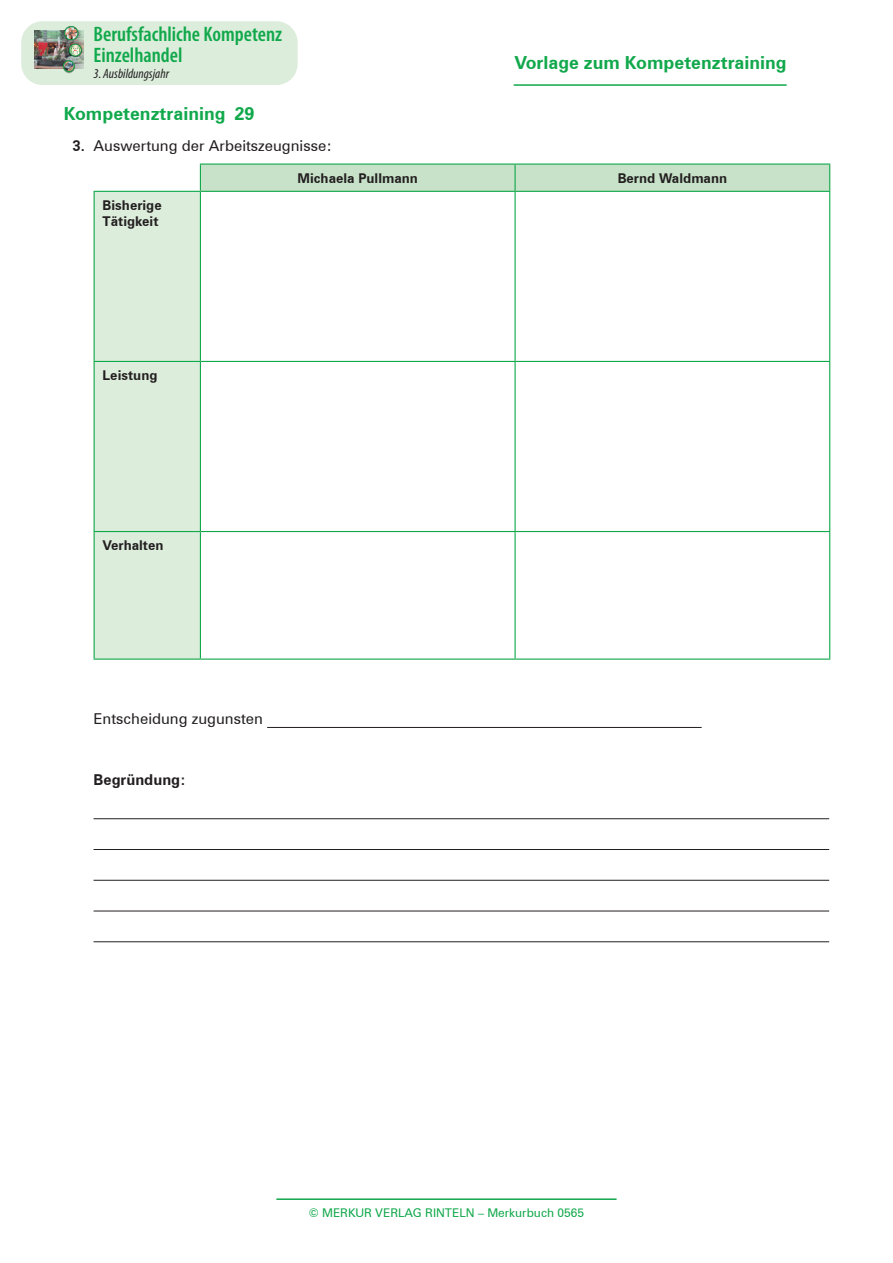
<style>
.page{position:relative;width:893px;height:1263px;background:#fff}
.page>*{position:absolute;margin:0;border:0;box-sizing:border-box;transform-origin:0 0}
.t1{font:600 condensed 21px/21px "Myriad Pro";color:#11a84b}
.t2{font:700 18px "Zurich BT";color:#11a84b}
.Einzug-Aufgabe_1{font:15px "Zurich BT";color:#231f20}
.Einzug-Aufgabe_1-2{font:700 15px "Zurich BT";color:#231f20}
.Tabelle-linke_Spalte{font:700 13.5px/16.2px "Zurich BT";color:#231f20}
.Tabellenkopf{font:700 13.5px "Zurich BT";color:#231f20}
.t3{font:italic condensed 13.5px "Myriad Pro";color:#231f20}
.t4{font:12px "Zurich BT";color:#11a84b}
.s1{font-weight:700}
</style>
<div class="page">
<hr style="left:276px;top:1198px;width:341px;height:2px;background:#11a84b">
<div style="left:21px;top:21px;width:277px;height:64px;background:#dceddc;border-radius:21px"></div>
<img style="left:34px;top:30px;width:50px;height:39px">
<img style="left:59px;top:60px;width:13px;height:13px">
<img style="left:81px;top:43px;width:2px;height:15px">
<svg style="left:63px;top:27px;width:18px;height:45px"></svg>
<div style="left:69px;top:44px;width:12px;height:12px;border:1px solid #1aa049;border-radius:50%"></div>
<hr style="left:514px;top:84px;width:273px;height:2px;background:#11a84b">
<hr style="left:267px;top:727px;width:435px;height:1px;background:#231f20">
<hr style="left:94px;top:818px;width:735px;height:1px;background:#231f20">
<hr style="left:94px;top:849px;width:735px;height:1px;background:#231f20">
<hr style="left:94px;top:880px;width:735px;height:1px;background:#231f20">
<hr style="left:94px;top:911px;width:735px;height:1px;background:#231f20">
<hr style="left:94px;top:941px;width:735px;height:1px;background:#231f20">
<div style="left:95px;top:192px;width:105px;height:466px;background:#dceddc"></div>
<hr style="left:200px;top:163px;width:315px;height:2px;background:#11a84b">
<hr style="left:515px;top:163px;width:315px;height:2px;background:#11a84b">
<svg style="left:200px;top:164px;width:630px;height:27px"></svg>
<hr style="left:94px;top:191px;width:106px;height:1px;background:#11a84b">
<hr style="left:94px;top:192px;width:1px;height:169px;background:#11a84b">
<hr style="left:200px;top:191px;width:315px;height:1px;background:#11a84b">
<hr style="left:200px;top:192px;width:1px;height:169px;background:#11a84b">
<hr style="left:515px;top:191px;width:315px;height:1px;background:#11a84b">
<hr style="left:514px;top:192px;width:2px;height:169px;background:#11a84b">
<hr style="left:829px;top:192px;width:1px;height:169px;background:#11a84b">
<hr style="left:94px;top:361px;width:106px;height:1px;background:#11a84b">
<hr style="left:94px;top:362px;width:1px;height:169px;background:#11a84b">
<hr style="left:200px;top:361px;width:315px;height:1px;background:#11a84b">
<hr style="left:200px;top:362px;width:1px;height:169px;background:#11a84b">
<hr style="left:515px;top:361px;width:315px;height:1px;background:#11a84b">
<hr style="left:514px;top:362px;width:2px;height:169px;background:#11a84b">
<hr style="left:829px;top:362px;width:1px;height:169px;background:#11a84b">
<hr style="left:94px;top:531px;width:106px;height:1px;background:#11a84b">
<hr style="left:94px;top:532px;width:1px;height:126px;background:#11a84b">
<hr style="left:200px;top:531px;width:315px;height:1px;background:#11a84b">
<hr style="left:200px;top:532px;width:1px;height:126px;background:#11a84b">
<hr style="left:515px;top:531px;width:315px;height:1px;background:#11a84b">
<hr style="left:514px;top:532px;width:2px;height:126px;background:#11a84b">
<hr style="left:829px;top:532px;width:1px;height:126px;background:#11a84b">
<hr style="left:94px;top:658px;width:106px;height:2px;background:#11a84b">
<hr style="left:200px;top:658px;width:315px;height:2px;background:#11a84b">
<hr style="left:515px;top:658px;width:315px;height:2px;background:#11a84b">
<h1 class="t1" style="left:94px;top:24px;width:190px">Berufsfachliche Kompetenz<br>Einzelhandel</h1>
<p class="t3" style="left:94px;top:67px;width:77px">3. Ausbildungsjahr</p>
<p class="t2" style="left:514px;top:52px;width:274px">Vorlage zum Kompetenztraining</p>
<p class="t2" style="left:64px;top:103px;width:192px">Kompetenztraining 29</p>
<p class="Einzug-Aufgabe_1" style="left:73px;top:136px;width:261px"><span class="s1">3.</span> Auswertung der Arbeitszeugnisse:</p>
<p class="Tabellenkopf" style="left:298px;top:170px;width:122px">Michaela Pullmann</p>
<p class="Tabellenkopf" style="left:618px;top:170px;width:111px">Bernd Waldmann</p>
<p class="Tabelle-linke_Spalte" style="left:103px;top:197px;width:61px">Bisherige<br>Tätigkeit</p>
<p class="Tabelle-linke_Spalte" style="left:103px;top:367px;width:56px">Leistung</p>
<p class="Tabelle-linke_Spalte" style="left:103px;top:537px;width:62px">Verhalten</p>
<p class="Einzug-Aufgabe_1" style="left:94px;top:710px;width:171px">Entscheidung zugunsten</p>
<p class="Einzug-Aufgabe_1-2" style="left:94px;top:770px;width:94px">Begründung:</p>
<p class="t4" style="left:309px;top:1205px;width:277px">© MERKUR VERLAG RINTELN – Merkurbuch 0565</p>
</div>
